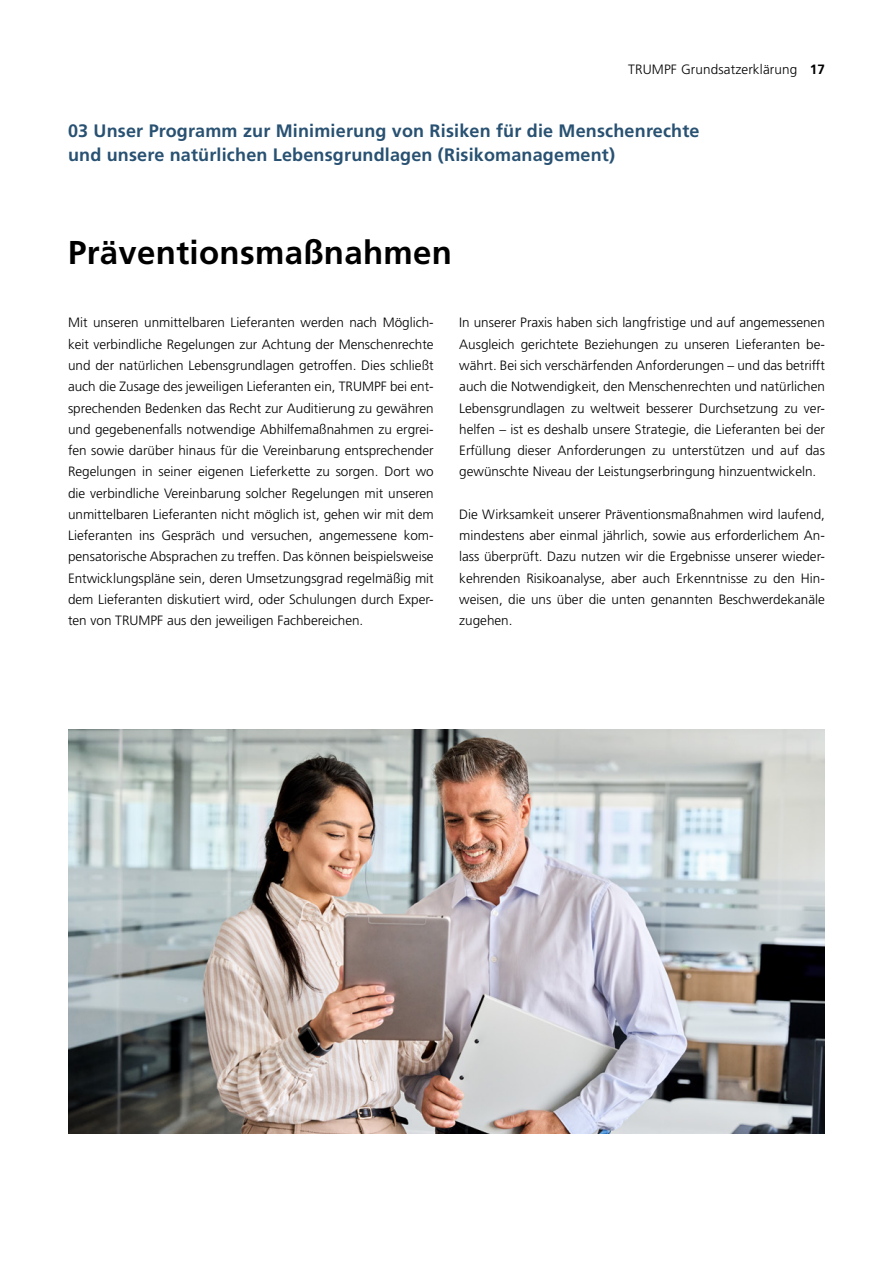
<style>
.page{position:relative;width:893px;height:1263px;background:#fff}
.page>*{position:absolute;margin:0;border:0;box-sizing:border-box;transform-origin:0 0}
.t1{font:700 33px "Frutiger LT Pro";letter-spacing:.01em;color:#000}
.t2{font:700 18px/24px "Frutiger LT Pro";letter-spacing:.01em;color:#285172}
.t3{font:300 13.5px/21.3px "Frutiger LT Pro";color:#000;text-align:justify}
.s1{font-weight:700}
</style>
<div class="page">
<img style="left:68px;top:729px;width:757px;height:404px">
<p class="t3" style="left:628px;top:59px;width:198px">TRUMPF Grundsatzerklärung <span class="s1">17</span></p>
<h2 class="t2" style="left:68px;top:119px;width:633px">03 Unser Programm zur Minimierung von Risiken für die Menschenrechte und unsere natürlichen Lebensgrundlagen (Risikomanagement)</h2>
<h1 class="t1" style="left:68px;top:233px;width:386px">Präventionsmaßnahmen</h1>
<p class="t3" style="left:68px;top:312px;width:367px">Mit unseren unmittelbaren Lieferanten werden nach Möglich&shy;keit verbindliche Regelungen zur Achtung der Menschenrechte und der natürlichen Lebensgrundlagen getroffen. Dies schließt auch die Zusage des jeweiligen Lieferanten ein, TRUMPF bei ent&shy;sprechenden Bedenken das Recht zur Auditierung zu gewähren und gegebenenfalls notwendige Abhilfemaßnahmen zu ergrei&shy;fen sowie darüber hinaus für die Vereinbarung entsprechender Regelungen in seiner eigenen Lieferkette zu sorgen. Dort wo die verbindliche Vereinbarung solcher Regelungen mit unseren unmittelbaren Lieferanten nicht möglich ist, gehen wir mit dem Lieferanten ins Gespräch und versuchen, angemessene kom&shy;pensatorische Absprachen zu treffen. Das können beispielsweise Entwicklungspläne sein, deren Umsetzungsgrad regelmäßig mit dem Lieferanten diskutiert wird, oder Schulungen durch Exper&shy;ten von TRUMPF aus den jeweiligen Fachbereichen.</p>
<p class="t3" style="left:459px;top:312px;width:367px">In unserer Praxis haben sich langfristige und auf angemessenen Ausgleich gerichtete Beziehungen zu unseren Lieferanten be&shy;währt. Bei sich verschärfenden Anforderungen – und das betrifft auch die Notwendigkeit, den Menschenrechten und natürlichen Lebensgrundlagen zu weltweit besserer Durchsetzung zu ver&shy;helfen – ist es deshalb unsere Strategie, die Lieferanten bei der Erfüllung dieser Anforderungen zu unterstützen und auf das gewünschte Niveau der Leistungserbringung hinzuentwickeln.</p>
<p class="t3" style="left:459px;top:504px;width:367px">Die Wirksamkeit unserer Präventionsmaßnahmen wird laufend, mindestens aber einmal jährlich, sowie aus erforderlichem An&shy;lass überprüft. Dazu nutzen wir die Ergebnisse unserer wieder&shy;kehrenden Risikoanalyse, aber auch Erkenntnisse zu den Hin&shy;weisen, die uns über die unten genannten Beschwerdekanäle zugehen.</p>
</div>
